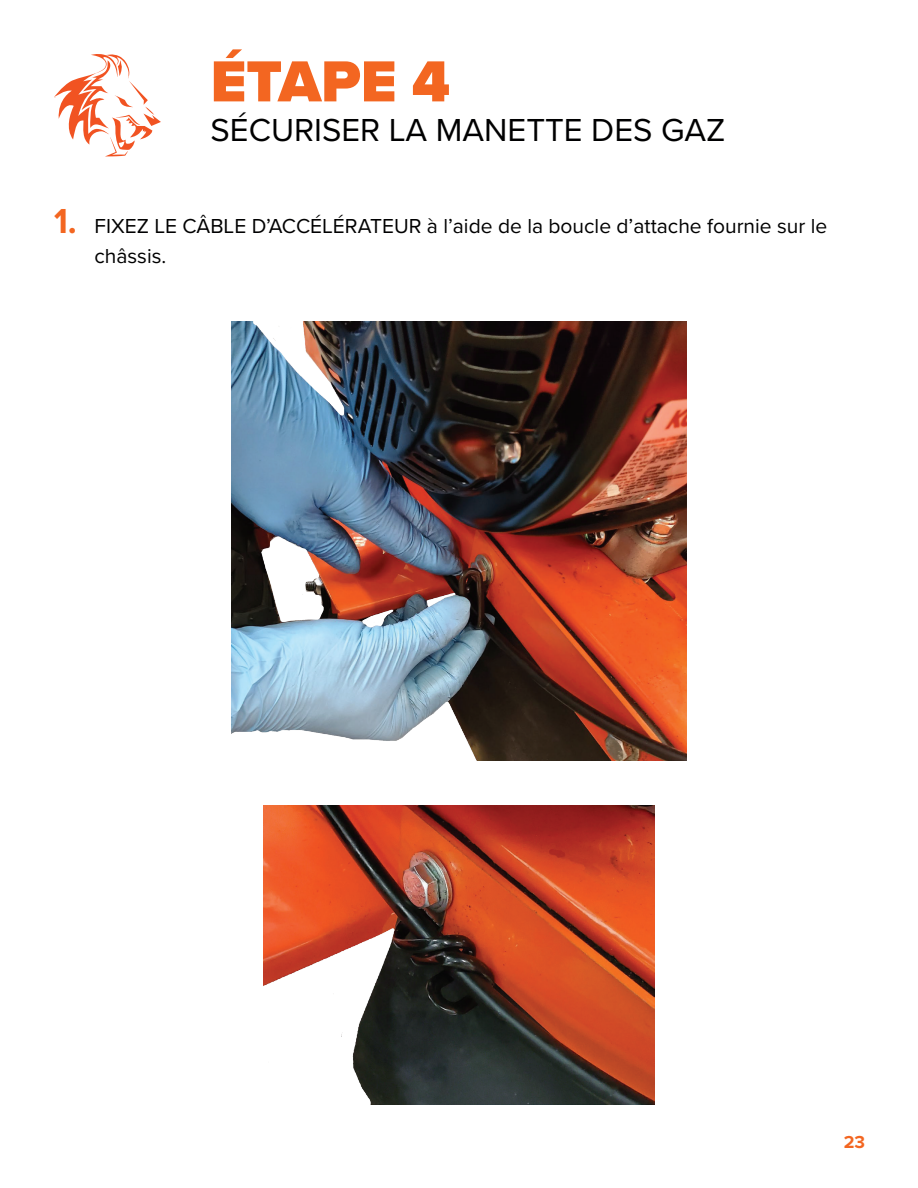
<style>
.page{position:relative;width:918px;height:1188px;background:#fff}
.page>*{position:absolute;margin:0;border:0;box-sizing:border-box;transform-origin:0 0}
.t1{font:900 60px "Proxima Nova";color:#f36621}
.t2{font:33px "Proxima Nova";color:#000001}
.t3{font:21px/30px "Proxima Nova";color:#000001}
.t4{font:700 18px "Proxima Nova";color:#f36621}
.s1{font-family:"Proxima Nova Cond";font-weight:700;font-size:36px;color:#f36621}
</style>
<div class="page">
<svg style="left:54px;top:54px;width:107px;height:102px"></svg>
<img style="left:231px;top:322px;width:456px;height:438px">
<img style="left:264px;top:806px;width:390px;height:299px">
<p class="t1" style="left:211px;top:37px;width:241px">ÉTAPE 4</p>
<p class="t2" style="left:211px;top:105px;width:516px">SÉCURISER LA MANETTE DES GAZ</p>
<p class="t3" style="left:95px;top:210px;width:734px;text-indent:-41px"><span class="s1">1.</span> FIXEZ LE CÂBLE D’ACCÉLÉRATEUR à l’aide de la boucle d’attache fournie sur le châssis.</p>
<p class="t4" style="left:844px;top:1129px;width:23px">23</p>
</div>
